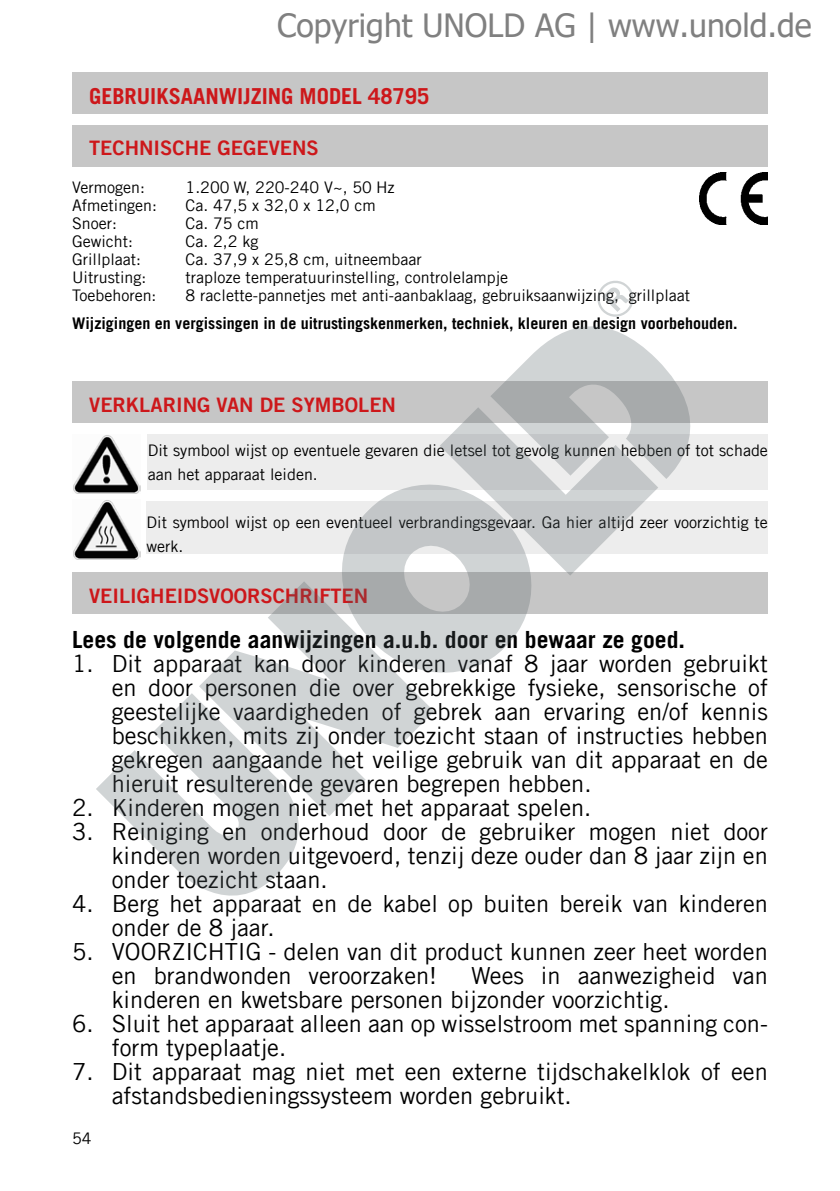
<style>
.page{position:relative;width:840px;height:1191px;background:#fff}
.page>*{position:absolute;margin:0;border:0;box-sizing:border-box;transform-origin:0 0}
.t1{font:32px "Tahoma";color:#808080}
.t2{font:23.6px/24px "Trade Gothic LT Com";color:#000}
.t3{font:700 23.6px "Trade Gothic LT Com";color:#000}
.t4{font:700 22px "Trade Gothic LT Com";color:#cd171a}
.t5{font:20px "Trade Gothic LT Com Bd 2";color:#cd171a}
.t6{font:16px/24px "Trade Gothic LT Com";color:#000}
.t7{font:700 16px "Trade Gothic LT Com";color:#000}
</style>
<div class="page">
<img style="left:699px;top:173px;width:68px;height:51px">
<div style="left:72px;top:72px;width:695px;height:42px;background:#c6c6c6"></div>
<div style="left:72px;top:572px;width:695px;height:41px;background:#c6c6c6"></div>
<div style="left:72px;top:125px;width:695px;height:41px;background:#c6c6c6"></div>
<div style="left:72px;top:381px;width:695px;height:42px;background:#c6c6c6"></div>
<img style="left:73px;top:435px;width:67px;height:59px">
<div style="left:148px;top:434px;width:619px;height:56px;background:#ededed"></div>
<img style="left:73px;top:500px;width:67px;height:59px">
<div style="left:146px;top:501px;width:621px;height:52px;background:#ededed"></div>
<svg style="left:530px;top:326px;width:161px;height:153px"></svg>
<svg style="left:440px;top:357px;width:218px;height:218px"></svg>
<svg style="left:304px;top:447px;width:264px;height:226px"></svg>
<svg style="left:199px;top:581px;width:235px;height:235px;fill:#d0d4d5"></svg>
<svg style="left:96px;top:690px;width:231px;height:206px;fill:#d0d4d5"></svg>
<svg style="left:597px;top:280px;width:37px;height:37px"></svg>
<h1 class="t1" style="left:277px;top:4px;width:535px">Copyright UNOLD AG | www.unold.de</h1>
<p class="t4" style="left:89px;top:82px;width:341px">GEBRUIKSAANWIJZING MODEL 48795</p>
<p class="t5" style="left:89px;top:136px;width:231px">TECHNISCHE GEGEVENS</p>
<p class="t6" style="left:72px;top:175px;width:74px">Vermogen:</p>
<p class="t6" style="left:185px;top:175px;width:210px">1.200 W, 220-240 V~, 50 Hz</p>
<p class="t6" style="left:72px;top:193px;width:86px">Afmetingen:</p>
<p class="t6" style="left:185px;top:193px;width:192px">Ca. 47,5 x 32,0 x 12,0 cm</p>
<p class="t6" style="left:72px;top:211px;width:46px">Snoer:</p>
<p class="t6" style="left:185px;top:211px;width:75px">Ca. 75 cm</p>
<p class="t6" style="left:72px;top:229px;width:62px">Gewicht:</p>
<p class="t6" style="left:185px;top:229px;width:74px">Ca. 2,2 kg</p>
<p class="t6" style="left:72px;top:247px;width:70px">Grillplaat:</p>
<p class="t6" style="left:185px;top:247px;width:237px">Ca. 37,9 x 25,8 cm, uitneembaar</p>
<p class="t6" style="left:72px;top:265px;width:76px">Uitrusting:</p>
<p class="t6" style="left:185px;top:265px;width:324px">traploze temperatuurinstelling, controlelampje</p>
<p class="t6" style="left:72px;top:283px;width:86px">Toebehoren:</p>
<p class="t6" style="left:185px;top:283px;width:505px">8 raclette-pannetjes met anti-aanbaklaag, gebruiksaanwijzing, grillplaat</p>
<p class="t7" style="left:72px;top:313px;width:666px">Wijzigingen en vergissingen in de uitrustingskenmerken, techniek, kleuren en design voorbehouden.</p>
<p class="t5" style="left:89px;top:392px;width:308px">VERKLARING VAN DE SYMBOLEN</p>
<p class="t6" style="left:148px;top:438px;width:621px">Dit symbool wijst op eventuele gevaren die letsel tot gevolg kunnen hebben of tot schade aan het apparaat leiden.</p>
<p class="t6" style="left:146px;top:510px;width:622px">Dit symbool wijst op een eventueel verbrandingsgevaar. Ga hier altijd zeer voorzichtig te werk.</p>
<p class="t5" style="left:89px;top:583px;width:280px">VEILIGHEIDSVOORSCHRIFTEN</p>
<p class="t3" style="left:72px;top:625px;width:614px">Lees de volgende aanwijzingen a.u.b. door en bewaar ze goed.</p>
<p class="t2" style="left:112px;top:651px;width:657px;text-align:justify;text-indent:-40px">1. Dit apparaat kan door kinderen vanaf 8 jaar worden gebruikt en door personen die over gebrekkige fysieke, sensorische of geestelijke vaardigheden of gebrek aan ervaring en/of kennis beschikken, mits zij onder toezicht staan of instructies hebben gekregen aangaande het veilige gebruik van dit apparaat en de hieruit resulterende gevaren begrepen hebben.</p>
<p class="t2" style="left:72px;top:795px;width:520px">2. Kinderen mogen niet met het apparaat spelen.</p>
<p class="t2" style="left:112px;top:819px;width:657px;text-align:justify;text-indent:-40px">3. Reiniging en onderhoud door de gebruiker mogen niet door kinderen worden uitgevoerd, tenzij deze ouder dan 8 jaar zijn en onder toezicht staan.</p>
<p class="t2" style="left:112px;top:891px;width:657px;text-indent:-40px">4. Berg het apparaat en de kabel op buiten bereik van kinderen onder de 8 jaar.</p>
<p class="t2" style="left:112px;top:939px;width:657px;text-indent:-40px">5. VOORZICHTIG - delen van dit product kunnen zeer heet worden en brandwonden veroorzaken!</p>
<p class="t2" style="left:112px;top:963px;width:657px;text-indent:359px">Wees in aanwezigheid van kinderen en kwetsbare personen bijzonder voorzichtig.</p>
<p class="t2" style="left:112px;top:1011px;width:657px;text-indent:-40px">6. Sluit het apparaat alleen aan op wisselstroom met spanning con&shy;form typeplaatje.</p>
<p class="t2" style="left:112px;top:1059px;width:657px;text-indent:-40px">7. Dit apparaat mag niet met een externe tijdschakelklok of een afstandsbedieningssysteem worden gebruikt.</p>
<p class="t6" style="left:72px;top:1126px;width:21px">54</p>
</div>
